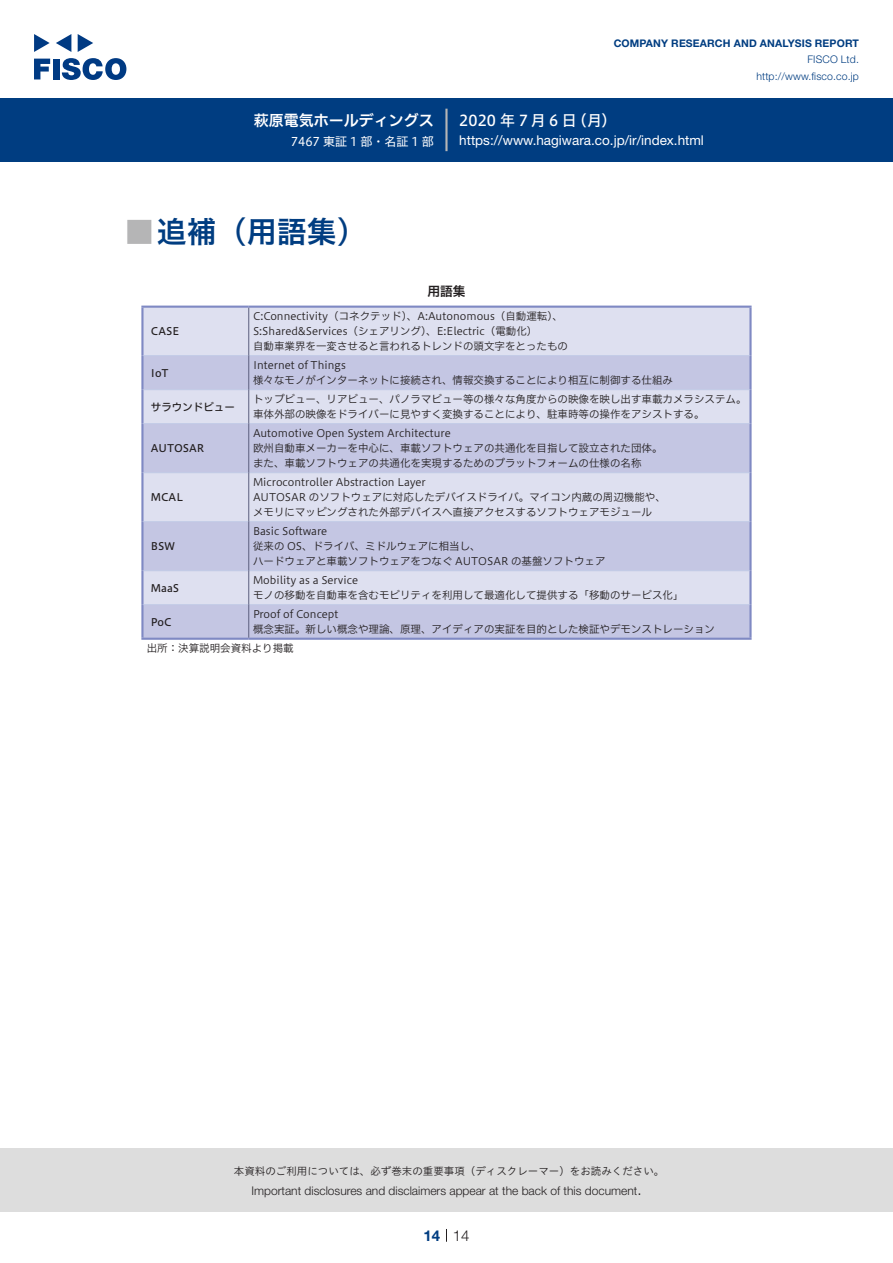
<style>
.page{position:relative;width:893px;height:1263px;background:#fff}
.page>*{position:absolute;margin:0;border:0;box-sizing:border-box;transform-origin:0 0}
.t1{font:30px "Hiragino UD Sans Std N W6";color:#003d81}
.t2{font:700 24px "Koz Go Pro";color:#b5b5b6}
.t3{font:15px "Hiragino UD Sans F Std N W5";letter-spacing:.215em;color:#fff}
.t4{font:15px "Hiragino UD Sans F Std N W6";color:#fff}
.t5{font:300 15px "Helvetica Neue LT Std";color:#231f20}
.t6{font:700 15px "Helvetica Neue LT Std";color:#003d81}
.t7{font:13.5px "Helvetica Neue LT Std";color:#fff}
.t8{font:12.75px "Hiragino UD Sans F Std N W6";color:#231f20}
.t9{font:300 12px "Helvetica Neue LT Std";color:#231f20}
.t10{font:12px "Hiragino UD Sans F Std N W4";color:#fff}
.t11{font:10.5px/15px "Hiragino UD Sans F Std N W3";color:#231f20}
.t12{font:10.5px "Hiragino UD Sans Std W3";color:#231f20}
.t13{font:10.5px "Hiragino UD Sans F Std N W5";color:#231f20}
.t14{font:700 10.5px "Helvetica Neue LT Std";letter-spacing:.015em;color:#003d81}
.t15{font:300 10.5px/16.5px "Helvetica Neue LT Std";letter-spacing:.015em;color:#003d81;text-align:right}
</style>
<div class="page">
<div style="left:0;top:1148px;width:893px;height:64px;background:#ddd"></div>
<svg style="left:34px;top:59px;width:16px;height:20px"></svg>
<div style="left:53px;top:59px;width:6px;height:20px;background:#003a83"></div>
<svg style="left:62px;top:58px;width:64px;height:22px"></svg>
<svg style="left:34px;top:34px;width:16px;height:18px"></svg>
<svg style="left:78px;top:34px;width:15px;height:18px"></svg>
<svg style="left:56px;top:34px;width:15px;height:18px"></svg>
<div style="left:0;top:98px;width:893px;height:64px;background:#003d81"></div>
<hr style="left:445px;top:109px;width:3px;height:42px;background:#b5b5b6">
<svg style="left:446px;top:1229px;width:1px;height:13px"></svg>
<div style="left:144px;top:308px;width:605px;height:296px;background:#dee0f0"></div>
<div style="left:144px;top:356px;width:605px;height:33px;background:#c4c6e3"></div>
<div style="left:144px;top:424px;width:605px;height:48px;background:#c4c6e3"></div>
<div style="left:144px;top:522px;width:605px;height:48px;background:#c4c6e3"></div>
<div style="left:144px;top:605px;width:605px;height:33px;background:#c4c6e3"></div>
<hr style="left:141px;top:306px;width:108px;height:2px;background:#7f89c3">
<hr style="left:141px;top:308px;width:3px;height:48px;background:#7f89c3">
<hr style="left:249px;top:306px;width:503px;height:2px;background:#7f89c3">
<hr style="left:749px;top:308px;width:3px;height:48px;background:#7f89c3">
<hr style="left:141px;top:356px;width:3px;height:34px;background:#7f89c3">
<hr style="left:749px;top:356px;width:3px;height:34px;background:#7f89c3">
<hr style="left:141px;top:390px;width:3px;height:34px;background:#7f89c3">
<hr style="left:749px;top:390px;width:3px;height:34px;background:#7f89c3">
<hr style="left:141px;top:424px;width:3px;height:49px;background:#7f89c3">
<hr style="left:749px;top:424px;width:3px;height:49px;background:#7f89c3">
<hr style="left:141px;top:473px;width:3px;height:49px;background:#7f89c3">
<hr style="left:749px;top:473px;width:3px;height:49px;background:#7f89c3">
<hr style="left:141px;top:522px;width:3px;height:49px;background:#7f89c3">
<hr style="left:749px;top:522px;width:3px;height:49px;background:#7f89c3">
<hr style="left:141px;top:571px;width:3px;height:34px;background:#7f89c3">
<hr style="left:749px;top:571px;width:3px;height:34px;background:#7f89c3">
<hr style="left:141px;top:605px;width:3px;height:33px;background:#7f89c3">
<hr style="left:749px;top:605px;width:3px;height:33px;background:#7f89c3">
<hr style="left:141px;top:638px;width:108px;height:2px;background:#7f89c3">
<hr style="left:249px;top:638px;width:503px;height:2px;background:#7f89c3">
<hr style="left:144px;top:355px;width:105px;height:1px;background:#c1cae6">
<hr style="left:249px;top:355px;width:500px;height:1px;background:#c1cae6">
<hr style="left:144px;top:389px;width:105px;height:1px;background:#c1cae6">
<hr style="left:249px;top:389px;width:500px;height:1px;background:#c1cae6">
<hr style="left:144px;top:423px;width:105px;height:1px;background:#c1cae6">
<hr style="left:249px;top:423px;width:500px;height:1px;background:#c1cae6">
<hr style="left:144px;top:472px;width:105px;height:1px;background:#c1cae6">
<hr style="left:249px;top:472px;width:500px;height:1px;background:#c1cae6">
<hr style="left:144px;top:521px;width:105px;height:1px;background:#c1cae6">
<hr style="left:249px;top:521px;width:500px;height:1px;background:#c1cae6">
<hr style="left:144px;top:570px;width:105px;height:1px;background:#c1cae6">
<hr style="left:249px;top:570px;width:500px;height:1px;background:#c1cae6">
<hr style="left:144px;top:604px;width:105px;height:1px;background:#c1cae6">
<hr style="left:249px;top:604px;width:500px;height:1px;background:#c1cae6">
<hr style="left:248px;top:308px;width:1px;height:48px;background:#5c5f7e">
<hr style="left:248px;top:356px;width:1px;height:34px;background:#5c5f7e">
<hr style="left:248px;top:390px;width:1px;height:34px;background:#5c5f7e">
<hr style="left:248px;top:424px;width:1px;height:49px;background:#5c5f7e">
<hr style="left:248px;top:473px;width:1px;height:49px;background:#5c5f7e">
<hr style="left:248px;top:522px;width:1px;height:49px;background:#5c5f7e">
<hr style="left:248px;top:571px;width:1px;height:34px;background:#5c5f7e">
<hr style="left:248px;top:605px;width:1px;height:33px;background:#5c5f7e">
<h3 class="t4" style="left:254px;top:109px;width:182px">萩原電気ホールディングス</h3>
<p class="t10" style="left:291px;top:132px;width:144px">7467 東証 1 部・名証 1 部</p>
<p class="t14" style="left:614px;top:37px;width:247px">COMPANY RESEARCH AND ANALYSIS REPORT</p>
<p class="t15" style="left:756px;top:51px;width:104px">FISCO Ltd. http://www.fisco.co j p.</p>
<h3 class="t3" style="left:459px;top:109px;width:119px">2020年7月6日</h3>
<h3 class="t3" style="left:572px;top:109px;width:46px">（月(</h3>
<p class="t7" style="left:459px;top:132px;width:246px">https://www.hagiwara.co j p. /i r/ index.html</p>
<h1 class="t1" style="left:157px;top:209px;width:211px">追補（用語集(</h1>
<h2 class="t2" style="left:128px;top:217px;width:25px">█</h2>
<p class="t13" style="left:151px;top:323px;width:30px">CASE</p>
<p class="t13" style="left:151px;top:365px;width:19px">IoT</p>
<p class="t13" style="left:151px;top:399px;width:85px">サラウンドビュー</p>
<p class="t13" style="left:151px;top:440px;width:55px">AUTOSAR</p>
<p class="t13" style="left:151px;top:489px;width:34px">MCAL</p>
<p class="t8" style="left:427px;top:281px;width:40px">用語集</p>
<p class="t11" style="left:253px;top:308px;width:316px">C:Connectivity（コネクテッド）、A:Autonomous（自動運転、(<br>:S Shared&amp;Services（シェアリング）、E:Electric（電動化(<br>自動車業界を一変させると言われるトレンドの頭文字をとったもの</p>
<p class="t11" style="left:253px;top:357px;width:94px">Internet of Things</p>
<p class="t11" style="left:253px;top:370px;width:495px;line-height:19px">様々なモノがインターネットに接続され、情報交換することにより相互に制御する仕組み<br>トップビュー、リアビュー、パノラマビュー等の様々な角度からの映像を映し出す車載カメラシステム。</p>
<p class="t11" style="left:253px;top:406px;width:453px">車体外部の映像をドライバーに見やすく変換することにより、駐車時等の操作をアシストする。</p>
<p class="t11" style="left:253px;top:425px;width:411px">Automotive Open System Architecture<br>欧州自動車メーカーを中心に、車載ソフトウェアの共通化を目指して設立された団体。また、車載ソフトウェアの共通化を実現するためのプラットフォームの仕様の名称</p>
<p class="t11" style="left:253px;top:474px;width:414px">Microcontroller Abstraction Layer<br>AUTOSAR のソフトウェアに対応したデバイスドライバ。マイコン内蔵の周辺機能や、メモリにマッピングされた外部デバイスへ直接アクセスするソフトウェアモジュール</p>
<p class="t11" style="left:253px;top:523px;width:354px">Basic Software<br>従来の OS、ドライバ、ミドルウェアに相当し、<br>ハードウェアと車載ソフトウェアをつなぐ AUTOSAR の基盤ソフトウェア</p>
<p class="t11" style="left:253px;top:572px;width:107px">Mobility as a Service</p>
<p class="t13" style="left:151px;top:538px;width:25px">BSW</p>
<p class="t13" style="left:151px;top:580px;width:30px">MaaS</p>
<p class="t11" style="left:253px;top:585px;width:432px;line-height:19px">モノの移動を自動車を含むモビリティを利用して最適化して提供する「移動のサービス化「<br>Proof of Concept</p>
<p class="t13" style="left:151px;top:614px;width:22px">PoC</p>
<p class="t11" style="left:147px;top:619px;width:570px;line-height:19px;text-indent:106px">概念実証。新しい概念や理論、原理、アイディアの実証を目的とした検証やデモンストレーション出所：決算説明会資料より掲載</p>
<p class="t12" style="left:234px;top:1163px;width:432px">本資料のご利用については、必ず巻末の重要事項（ディスクレーマー）をお読みください。</p>
<h3 class="t5" style="left:637px;top:1180px;width:6px">.</h3>
<p class="t9" style="left:251px;top:1183px;width:387px">Important disclosures and disclaimers appear at the back of this document</p>
<h3 class="t6" style="left:423px;top:1226px;width:18px">14</h3>
<h3 class="t5" style="left:453px;top:1226px;width:18px">14</h3>
</div>
